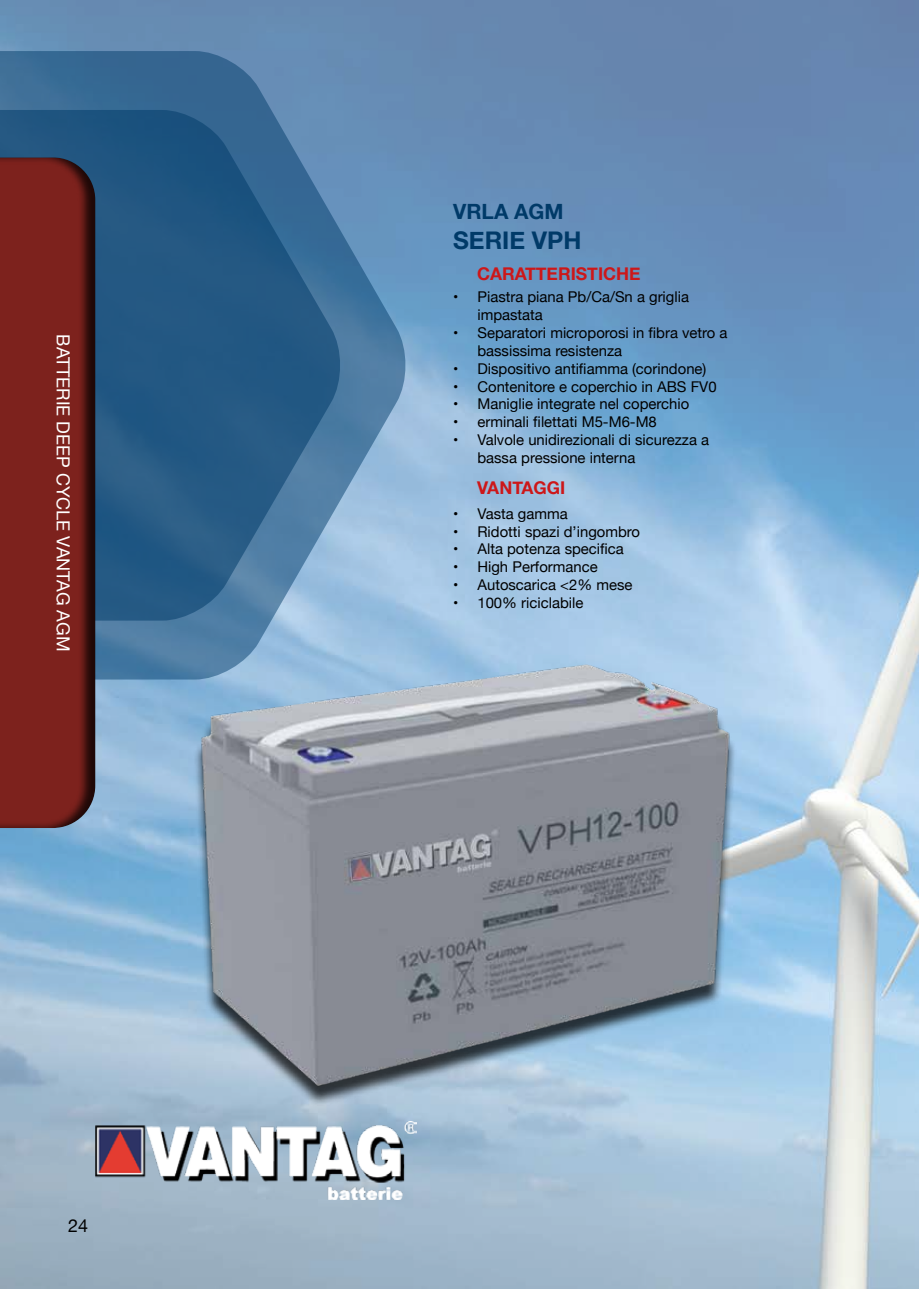
<style>
.page{position:relative;width:919px;height:1289px;background:#fff}
.page>*{position:absolute;margin:0;border:0;box-sizing:border-box;transform-origin:0 0}
.t1{font:700 24.3px "Helvetica Neue";color:#003a68}
.t2{font:700 21px "Helvetica Neue";color:#003a68}
.t3{font:18px "Helvetica Neue";color:#fff}
.t4{font:18px "Helvetica Neue";color:#000}
.t5{font:700 17.55px "Helvetica Neue";color:#cd1719}
.t6{font:14.85px/17.9px "Helvetica Neue";color:#000}
</style>
<div class="page">
<img style="left:0;top:0;width:918px;height:1288px">
<svg style="left:0;top:51px;width:407px;height:465px;background:#5985ae"></svg>
<svg style="left:0;top:110px;width:341px;height:406px;background:#2a5d88"></svg>
<img style="left:96px;top:1121px;width:321px;height:78px">
<img style="left:51px;top:516px;width:831px;height:593px">
<div style="left:0;top:155px;width:97px;height:674px;background:#000;opacity:.75"></div>
<p class="t3" style="left:76px;top:334px;width:318px;rotate:90deg">BATTERIE DEEP CYCLE VANTAG AGM</p>
<p class="t4" style="left:68px;top:1212px;width:22px">24</p>
<h2 class="t2" style="left:453px;top:195px;width:112px">VRLA AGM</h2>
<h1 class="t1" style="left:453px;top:221px;width:130px">SERIE VPH</h1>
<p class="t5" style="left:477px;top:260px;width:165px">CARATTERISTICHE</p>
<p class="t6" style="left:477px;top:289px;width:213px;text-indent:-24px">• Piastra piana Pb/Ca/Sn a griglia impastata</p>
<p class="t6" style="left:477px;top:324px;width:252px;text-indent:-24px">• Separatori microporosi in fibra vetro a bassissima resistenza</p>
<p class="t6" style="left:453px;top:360px;width:255px">• Dispositivo antifiamma (corindone)</p>
<p class="t6" style="left:453px;top:378px;width:265px">• Contenitore e coperchio in ABS FV0</p>
<p class="t6" style="left:453px;top:396px;width:238px">• Maniglie integrate nel coperchio</p>
<p class="t6" style="left:453px;top:414px;width:205px">• erminali filettati M5-M6-M8</p>
<p class="t6" style="left:477px;top:431px;width:233px;text-indent:-24px">• Valvole unidirezionali di sicurezza a bassa pressione interna</p>
<p class="t5" style="left:477px;top:473px;width:90px">VANTAGGI</p>
<p class="t6" style="left:453px;top:505px;width:116px">• Vasta gamma</p>
<p class="t6" style="left:453px;top:523px;width:188px">• Ridotti spazi d’ingombro</p>
<p class="t6" style="left:453px;top:541px;width:172px">• Alta potenza specifica</p>
<p class="t6" style="left:453px;top:559px;width:146px">• High Performance</p>
<p class="t6" style="left:453px;top:576px;width:181px">• Autoscarica &lt;2% mese</p>
<p class="t6" style="left:453px;top:594px;width:132px">• 100% riciclabile</p>
</div>
